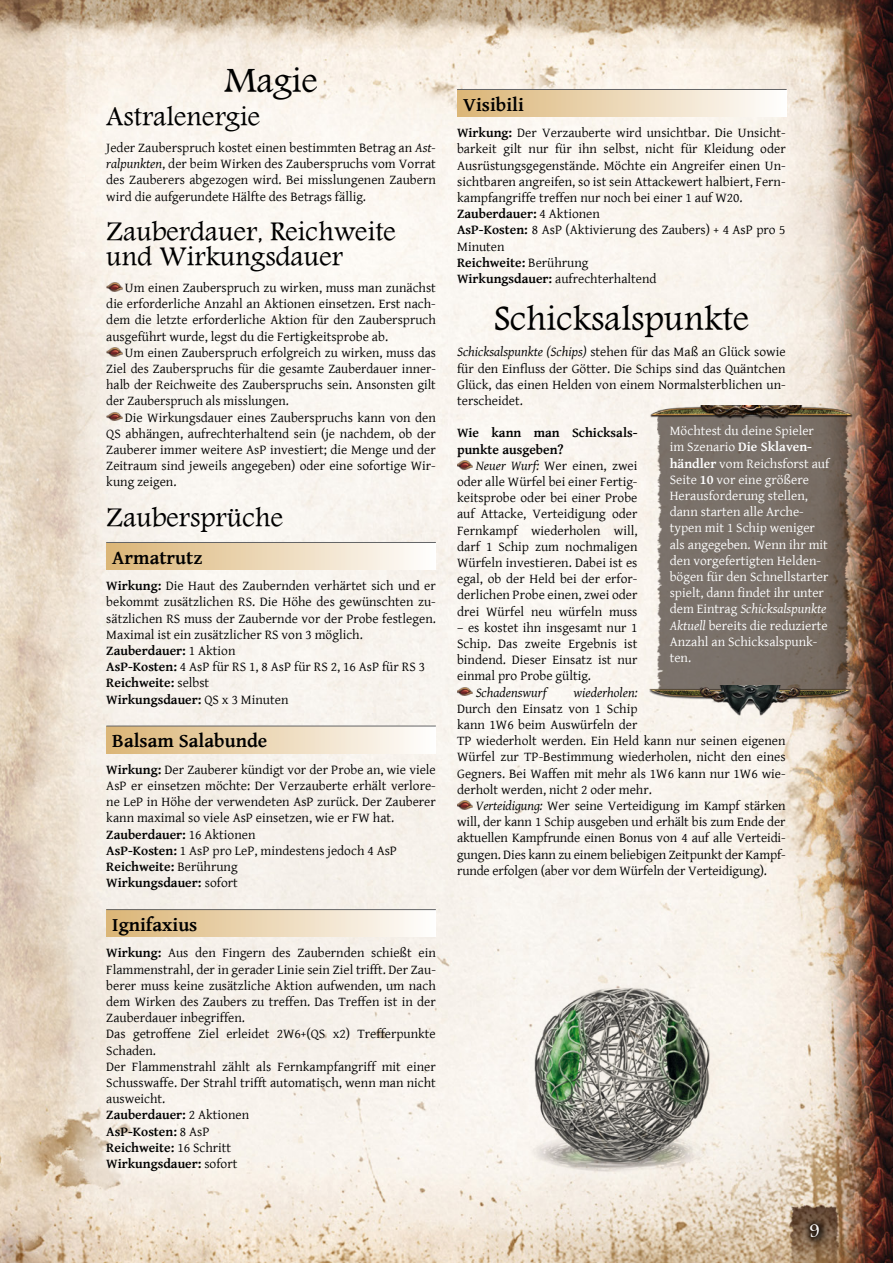
<style>
.page{position:relative;width:893px;height:1263px;background:#fff}
.page>*{position:absolute;margin:0;border:0;box-sizing:border-box;transform-origin:0 0}
.t1{font:36.45px "Andalus";color:#000}
.t2{font:28.35px/25.2px "Andalus";color:#000}
.t3{font:700 19.5px "Gentium Basic";color:#000}
.t4{font:19.5px "Andalus";color:#fff}
.t5{font:13.5px/16.2px "Gentium Basic";color:#000;text-align:justify}
.t6{font:13.5px/16.2px "Gentium Basic";color:#fff}
.t7{font:700 13.5px/16.2px "Gentium Basic";color:#000}
.t8{font:italic 13.5px "Gentium Basic";color:#000}
.s1{font-style:italic}
.s2{font-weight:700}
</style>
<div class="page">
<img style="left:0;top:0;width:893px;height:1263px">
<img style="left:106px;top:283px;width:16px;height:8px">
<img style="left:106px;top:347px;width:16px;height:9px">
<img style="left:106px;top:412px;width:16px;height:9px">
<div style="left:106px;top:542px;width:330px;height:28px;background:linear-gradient(to right,#dbb576,#fffefd)"></div>
<hr style="left:106px;top:542px;width:330px;height:1px;background:#646567">
<div style="left:106px;top:726px;width:330px;height:27px;background:linear-gradient(to right,#dbb576,#fffefd)"></div>
<hr style="left:106px;top:726px;width:330px;height:1px;background:#646567">
<div style="left:106px;top:909px;width:330px;height:28px;background:linear-gradient(to right,#dbb576,#fffefd)"></div>
<hr style="left:106px;top:909px;width:330px;height:1px;background:#646567">
<div style="left:457px;top:89px;width:330px;height:28px;background:linear-gradient(to right,#dbb576,#fffefd)"></div>
<hr style="left:457px;top:89px;width:330px;height:1px;background:#646567">
<img style="left:457px;top:460px;width:16px;height:9px">
<img style="left:457px;top:687px;width:16px;height:9px">
<img style="left:457px;top:801px;width:16px;height:8px">
<img style="left:468px;top:957px;width:307px;height:217px">
<img style="left:657px;top:430px;width:192px;height:255px">
<img style="left:632px;top:405px;width:237px;height:25px">
<img style="left:631px;top:685px;width:238px;height:31px">
<div style="left:802px;top:1216px;width:31px;height:34px;background:#000;opacity:.92"></div>
<div style="left:804px;top:1218px;width:22px;height:25px;background:#000;opacity:.74"></div>
<h1 class="t1" style="left:224px;top:53px;width:95px">Magie</h1>
<h2 class="t2" style="left:106px;top:105px;width:155px">Astralenergie</h2>
<p class="t5" style="left:106px;top:139px;width:331px">Jeder Zauberspruch kostet einen bestimmten Betrag an <span class="s1">Ast&shy;ralpunkten</span>, der beim Wirken des Zauberspruchs vom Vorrat des Zauberers abgezogen wird. Bei misslungenen Zaubern wird die aufgerundete Hälfte des Betrags fällig.</p>
<h2 class="t2" style="left:106px;top:220px;width:291px">Zauberdauer, Reichweite und Wirkungsdauer</h2>
<p class="t5" style="left:106px;top:279px;width:331px;text-indent:19px">Um einen Zauberspruch zu wirken, muss man zunächst die erforderliche Anzahl an Aktionen einsetzen. Erst nach&shy;dem die letzte erforderliche Aktion für den Zauberspruch ausgeführt wurde, legst du die Fertigkeitsprobe ab.</p>
<p class="t5" style="left:106px;top:344px;width:331px;text-indent:19px">Um einen Zauberspruch erfolgreich zu wirken, muss das Ziel des Zauberspruchs für die gesamte Zauberdauer inner&shy;halb der Reichweite des Zauberspruchs sein. Ansonsten gilt der Zauberspruch als misslungen.</p>
<p class="t5" style="left:106px;top:409px;width:331px;text-indent:19px">Die Wirkungsdauer eines Zauberspruchs kann von den QS abhängen, aufrechterhaltend sein (je nachdem, ob der Zauberer immer weitere AsP investiert; die Menge und der Zeitraum sind jeweils angegeben) oder eine sofortige Wir&shy;kung zeigen.</p>
<h2 class="t2" style="left:106px;top:505px;width:178px">Zaubersprüche</h2>
<h3 class="t3" style="left:112px;top:543px;width:92px">Armatrutz</h3>
<p class="t5" style="left:106px;top:577px;width:331px;text-align:left"><span class="s2">Wirkung:</span> Die Haut des Zaubernden verhärtet sich und er bekommt zusätzlichen RS. Die Höhe des gewünschten zu&shy;sätzlichen RS muss der Zaubernde vor der Probe festlegen.<br>Maximal ist ein zusätzlicher RS von 3 möglich.<br><span class="s2">Zauberdauer:</span> 1 Aktion<br><span class="s2">AsP-Kosten:</span> 4 AsP für RS 1, 8 AsP für RS 2, 16 AsP für RS 3<br><span class="s2">Reichweite:</span> selbst<br><span class="s2">Wirkungsdauer:</span> QS x 3 Minuten</p>
<h3 class="t3" style="left:112px;top:726px;width:157px">Balsam Salabunde</h3>
<p class="t5" style="left:106px;top:761px;width:331px;text-align:left"><span class="s2">Wirkung:</span> Der Zauberer kündigt vor der Probe an, wie viele AsP er einsetzen möchte: Der Verzauberte erhält verlore&shy;ne LeP in Höhe der verwendeten AsP zurück. Der Zauberer kann maximal so viele AsP einsetzen, wie er FW hat.<br><span class="s2">Zauberdauer:</span> 16 Aktionen<br><span class="s2">AsP-Kosten:</span> 1 AsP pro LeP, mindestens jedoch 4 AsP <span class="s2">Reichweite:</span> Berührung<br><span class="s2">Wirkungsdauer:</span> sofort</p>
<h3 class="t3" style="left:112px;top:910px;width:87px">Ignifaxius</h3>
<p class="t5" style="left:106px;top:944px;width:331px;text-align:left"><span class="s2">Wirkung:</span> Aus den Fingern des Zaubernden schießt ein Flammenstrahl, der in gerader Linie sein Ziel trifft. Der Zau&shy;berer muss keine zusätzliche Aktion aufwenden, um nach dem Wirken des Zaubers zu treffen. Das Treffen ist in der Zauberdauer inbegriffen.<br>Das getroffene Ziel erleidet 2W6+(QS x2) Trefferpunkte Schaden.<br>Der Flammenstrahl zählt als Fernkampfangriff mit einer Schusswaffe. Der Strahl trifft automatisch, wenn man nicht ausweicht.<br><span class="s2">Zauberdauer:</span> 2 Aktionen<br><span class="s2">AsP-Kosten:</span> 8 AsP<br><span class="s2">Reichweite:</span> 16 Schritt<br><span class="s2">Wirkungsdauer:</span> sofort</p>
<h3 class="t3" style="left:463px;top:90px;width:62px">Visibili</h3>
<p class="t5" style="left:457px;top:124px;width:330px;text-align:left"><span class="s2">Wirkung:</span> Der Verzauberte wird unsichtbar. Die Unsicht&shy;barkeit gilt nur für ihn selbst, nicht für Kleidung oder Ausrüstungsgegenstände. Möchte ein Angreifer einen Un&shy;sichtbaren angreifen, so ist sein Attackewert halbiert, Fern&shy;kampfangriffe treffen nur noch bei einer 1 auf W20.<br><span class="s2">Zauberdauer:</span> 4 Aktionen<br><span class="s2">AsP-Kosten:</span> 8 AsP (Aktivierung des Zaubers) + 4 AsP pro 5<br>Minuten<br><span class="s2">Reichweite:</span> Berührung<br><span class="s2">Wirkungsdauer:</span> aufrechterhaltend</p>
<h1 class="t1" style="left:494px;top:291px;width:257px">Schicksalspunkte</h1>
<p class="t5" style="left:457px;top:343px;width:330px"><span class="s1">Schicksalspunkte (Schips)</span> stehen für das Maß an Glück sowie für den Einfluss der Götter. Die Schips sind das Quäntchen Glück, das einen Helden von einem Normalsterblichen un&shy;terscheidet.</p>
<p class="t7" style="left:457px;top:424px;width:182px">Wie kann man Schicksals&shy;punkte ausgeben?</p>
<p class="t5" style="left:457px;top:457px;width:182px;text-indent:19px"><span class="s1">Neuer Wurf:</span> Wer einen, zwei oder alle Würfel bei einer Fertig&shy;keitsprobe oder bei einer Probe auf Attacke, Verteidigung oder Fernkampf wiederholen will, darf 1 Schip zum nochmaligen Würfeln investieren. Dabei ist es egal, ob der Held bei der erfor&shy;derlichen Probe einen, zwei oder drei Würfel neu würfeln muss</p>
<p class="t5" style="left:457px;top:619px;width:182px">– es kostet ihn insgesamt nur 1<br>Schip. Das zweite Ergebnis ist bindend. Dieser Einsatz ist nur einmal pro Probe gültig.</p>
<p class="t8" style="left:476px;top:682px;width:72px">Schadenswurf</p>
<p class="t8" style="left:574px;top:682px;width:65px">wiederholen:</p>
<p class="t5" style="left:457px;top:700px;width:330px;text-align:left">Durch den Einsatz von 1 Schip<br>kann 1W6 beim Auswürfeln der<br>TP wiederholt werden. Ein Held kann nur seinen eigenen Würfel zur TP-Bestimmung wiederholen, nicht den eines Gegners. Bei Waffen mit mehr als 1W6 kann nur 1W6 wie&shy;derholt werden, nicht 2 oder mehr.</p>
<p class="t5" style="left:457px;top:797px;width:330px;text-indent:18px"><span class="s1">Verteidigung:</span> Wer seine Verteidigung im Kampf stärken will, der kann 1 Schip ausgeben und erhält bis zum Ende der aktuellen Kampfrunde einen Bonus von 4 auf alle Verteidi&shy;gungen. Dies kann zu einem beliebigen Zeitpunkt der Kampf&shy;runde erfolgen (aber vor dem Würfeln der Verteidigung).</p>
<p class="t6" style="left:670px;top:422px;width:161px">Möchtest du deine Spieler im Szenario <span class="s2">Die Sklaven&shy;händler</span> vom Reichsforst auf<br>Seite <span class="s2">10</span> vor eine größere<br>Herausforderung stellen, dann starten alle Arche&shy;typen mit 1 Schip weniger als angegeben. Wenn ihr mit den vorgefertigten Helden&shy;bögen für den Schnellstarter spielt, dann findet ihr unter dem Eintrag <span class="s1">Schicksalspunkte<br>Aktuell</span> bereits die reduzierte<br>Anzahl an Schicksalspunk&shy;ten.</p>
<h3 class="t4" style="left:809px;top:1216px;width:12px">9</h3>
</div>
